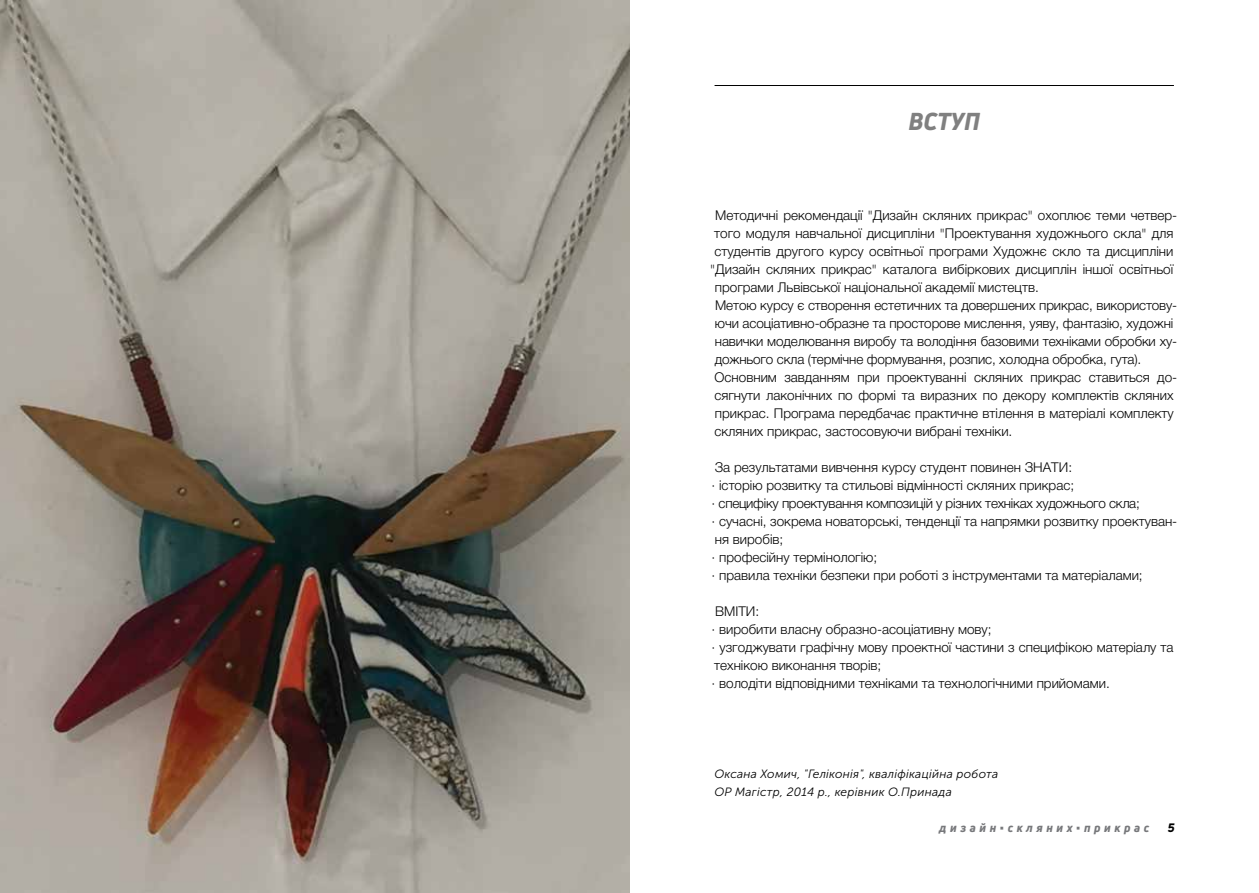
<style>
.page{position:relative;width:1259px;height:893px;background:#fff}
.page>*{position:absolute;margin:0;border:0;box-sizing:border-box;transform-origin:0 0}
.t1{font:italic 800 24px "Uni Neue";color:#808080}
.t2{font:300 13.5px/18px "Helvetica Neue Cyr";color:#000}
.t3{font:italic 12px/18px "Museo Sans Cyrl 300";letter-spacing:.02em;color:#000}
.t4{font:italic 800 12px "Uni Neue";letter-spacing:.3em;color:#77787b}
.t5{font:italic 800 12px "Uni Neue";color:#000}
.s1{font-family:"Calibri";font-weight:400;font-style:normal}
</style>
<div class="page">
<hr style="left:714px;top:85px;width:460px;height:1px;background:#000">
<img style="left:0;top:0;width:629px;height:893px">
<h1 class="t1" style="left:908px;top:105px;width:73px">ВСТУП</h1>
<p class="t2" style="left:715px;top:206px;width:463px">Методичні рекомендації "Дизайн скляних прикрас" охоплює теми четвер-</p>
<p class="t2" style="left:714px;top:224px;width:461px">того модуля навчальної дисципліни "Проектування художнього скла" для</p>
<p class="t2" style="left:714px;top:242px;width:460px">студентів другого курсу освітньої програми Художнє скло та дисципліни</p>
<p class="t2" style="left:710px;top:260px;width:464px">"Дизайн скляних прикрас" каталога вибіркових дисциплін іншої освітньої</p>
<p class="t2" style="left:715px;top:278px;width:325px">програми Львівської національної академії мистецтв.</p>
<p class="t2" style="left:715px;top:296px;width:463px">Метою курсу є створення естетичних та довершених прикрас, використову-</p>
<p class="t2" style="left:715px;top:314px;width:460px">ючи асоціативно-образне та просторове мислення, уяву, фантазію, художні</p>
<p class="t2" style="left:715px;top:332px;width:464px">навички моделювання виробу та володіння базовими техніками обробки ху-</p>
<p class="t2" style="left:715px;top:350px;width:428px">дожнього скла (термічне формування, розпис, холодна обробка, гута).</p>
<p class="t2" style="left:714px;top:368px;width:464px">Основним завданням при проектуванні скляних прикрас ставиться до-</p>
<p class="t2" style="left:714px;top:386px;width:460px">сягнути лаконічних по формі та виразних по декору комплектів скляних</p>
<p class="t2" style="left:715px;top:404px;width:460px">прикрас. Програма передбачає практичне втілення в матеріалі комплекту</p>
<p class="t2" style="left:714px;top:422px;width:299px">скляних прикрас, застосовуючи вибрані техніки.</p>
<p class="t2" style="left:711px;top:458px;width:467px">За результатами вивчення курсу студент повинен ЗНАТИ:<br>· історію розвитку та стильові відмінності скляних прикрас;<br>· специфіку проектування композицій у різних техніках художнього скла;<br>· сучасні, зокрема новаторські, тенденції та напрямки розвитку проектуван&shy;ня виробів;<br>· професійну термінологію;<br>· правила техніки безпеки при роботі з інструментами та матеріалами;</p>
<p class="t2" style="left:711px;top:602px;width:463px">ВМІТИ:<br>· виробити власну образно-асоціативну мову;<br>· узгоджувати графічну мову проектної частини з специфікою матеріалу та технікою виконання творів;<br>· володіти відповідними техніками та технологічними прийомами.</p>
<p class="t3" style="left:714px;top:765px;width:285px">Оксана Хомич, "Геліконія", кваліфікаційна робота<br>ОР Магістр, 2014 р., керівник О.Принада</p>
<p class="t4" style="left:939px;top:819px;width:211px">дизайн<span class="s1">▪</span>скляних<span class="s1">▪</span>прикрас</p>
<p class="t5" style="left:1167px;top:819px;width:8px">5</p>
</div>
